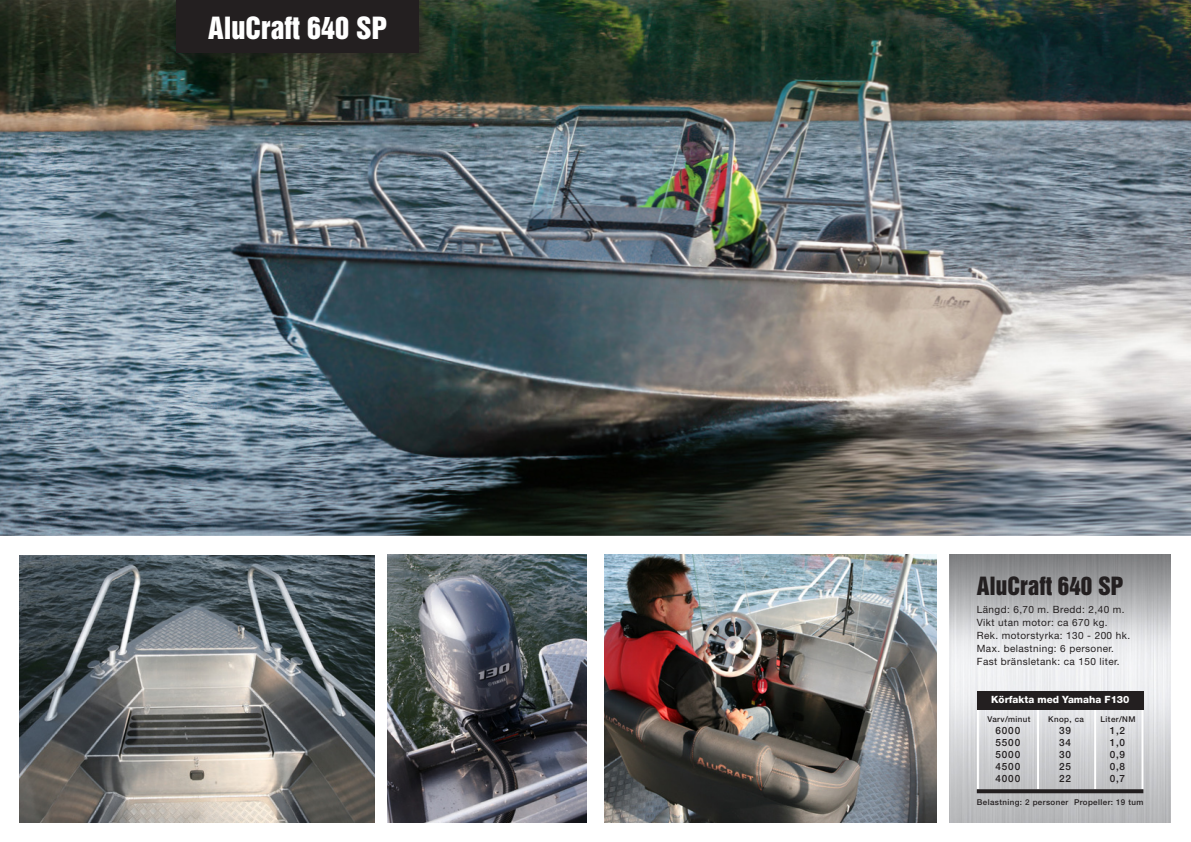
<style>
.page{position:relative;width:1191px;height:842px;background:#fff}
.page>*{position:absolute;margin:0;border:0;box-sizing:border-box;transform-origin:0 0}
.t1{font:28px "Helvetica Inserat";color:#fff}
.t2{font:23px "Helvetica Inserat";color:#231f20}
.t3{font:10px/13px "Helvetica Neue";letter-spacing:.04em;color:#231f20}
.t4{font:500 10px "Helvetica Neue";letter-spacing:.08em;color:#231f20}
.t5{font:800 10px "Helvetica Neue";color:#fff}
.t6{font:500 8px "Helvetica Neue";letter-spacing:.05em;color:#231f20}
</style>
<div class="page">
<img style="left:387px;top:555px;width:200px;height:267px">
<img style="left:0;top:0;width:1191px;height:536px">
<div style="left:170px;top:0;width:261px;height:65px;background:#231f20;opacity:.5"></div>
<div style="left:177px;top:0;width:242px;height:52px;background:#231f20"></div>
<img style="left:20px;top:555px;width:354px;height:267px">
<img style="left:604px;top:555px;width:332px;height:267px">
<img style="left:949px;top:555px;width:221px;height:267px">
<hr style="left:1037px;top:710px;width:2px;height:79px;background:#fff">
<hr style="left:977px;top:710px;width:2px;height:79px;background:#fff">
<hr style="left:1094px;top:710px;width:2px;height:79px;background:#fff">
<hr style="left:1141px;top:710px;width:2px;height:79px;background:#fff">
<svg style="left:976px;top:789px;width:167px;height:4px"></svg>
<div style="left:977px;top:692px;width:166px;height:18px;background:#231f20"></div>
<p class="t1" style="left:208px;top:11px;width:180px">AluCraft 640 SP</p>
<p class="t2" style="left:976px;top:572px;width:148px">AluCraft 640 SP</p>
<p class="t3" style="left:977px;top:602px;width:149px">Längd: 6,70 m. Bredd: 2,40 m.<br>Vikt utan motor: ca 670 kg.</p>
<p class="t3" style="left:977px;top:628px;width:155px">Rek. motorstyrka: 130 - 200 hk.<br>Max. belastning: 6 personer.</p>
<p class="t3" style="left:977px;top:654px;width:144px">Fast bränsletank: ca 150 liter.</p>
<p class="t5" style="left:991px;top:694px;width:140px">Körfakta med Yamaha F130</p>
<p class="t6" style="left:987px;top:714px;width:45px">Varv/minut</p>
<p class="t6" style="left:1048px;top:714px;width:37px">Knop, ca</p>
<p class="t6" style="left:1100px;top:714px;width:36px">Liter/NM</p>
<p class="t4" style="left:995px;top:724px;width:26px">6000</p>
<p class="t4" style="left:1059px;top:724px;width:13px">39</p>
<p class="t4" style="left:1109px;top:724px;width:17px">1,2</p>
<p class="t4" style="left:995px;top:736px;width:26px">5500</p>
<p class="t4" style="left:1059px;top:736px;width:13px">34</p>
<p class="t4" style="left:1109px;top:736px;width:17px">1,0</p>
<p class="t4" style="left:995px;top:748px;width:26px">5000</p>
<p class="t4" style="left:1059px;top:748px;width:13px">30</p>
<p class="t4" style="left:1109px;top:748px;width:17px">0,9</p>
<p class="t4" style="left:995px;top:760px;width:26px">4500</p>
<p class="t4" style="left:1059px;top:760px;width:13px">25</p>
<p class="t4" style="left:1109px;top:760px;width:17px">0,8</p>
<p class="t4" style="left:995px;top:772px;width:26px">4000</p>
<p class="t4" style="left:1059px;top:772px;width:13px">22</p>
<p class="t4" style="left:1109px;top:772px;width:17px">0,7</p>
<p class="t6" style="left:976px;top:798px;width:168px">Belastning: 2 personer Propeller: 19 tum</p>
</div>
